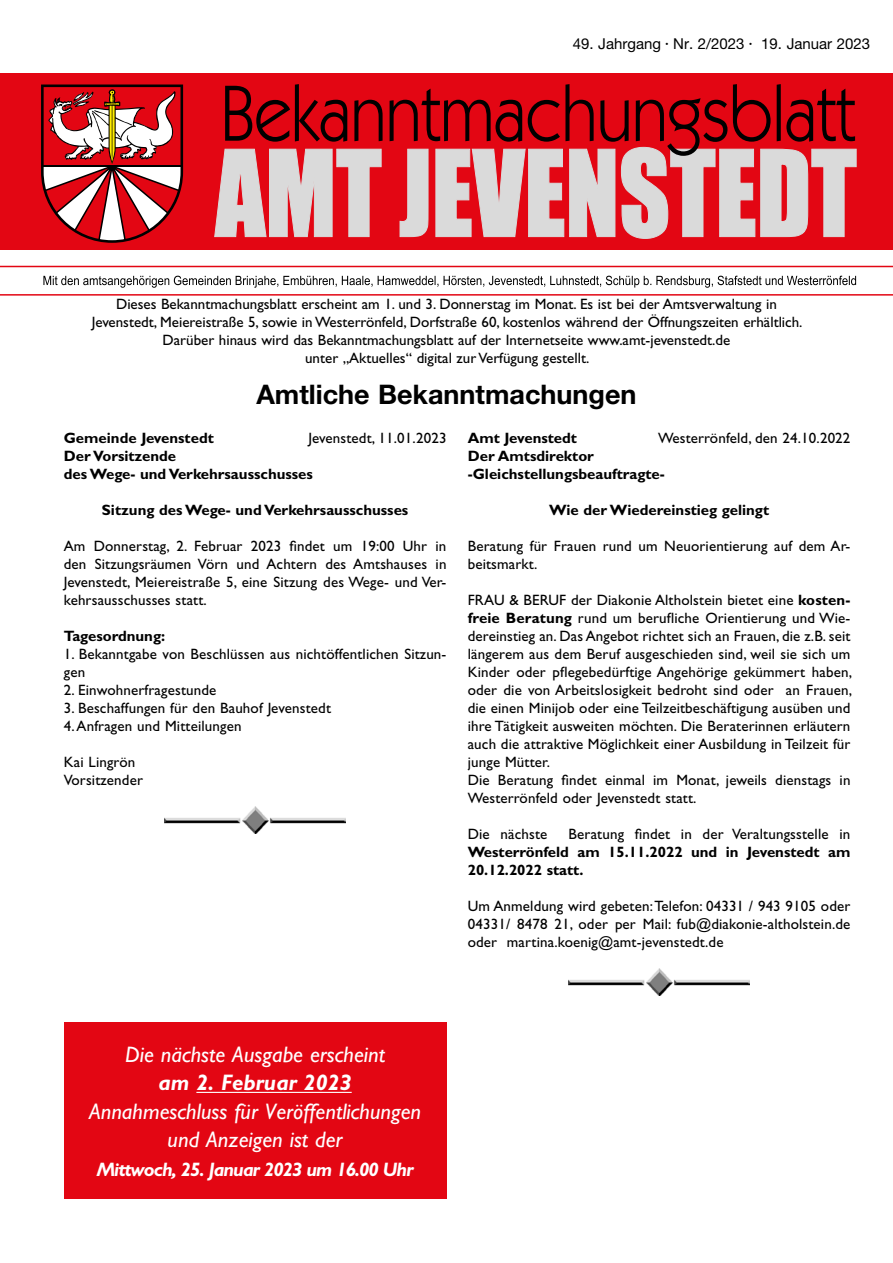
<style>
.page{position:relative;width:893px;height:1263px;background:#fff}
.page>*{position:absolute;margin:0;border:0;box-sizing:border-box;transform-origin:0 0}
.t1{font:700 27px "Helvetica Neue LT Pro";color:#000}
.t2{font:italic 22.5px/28.5px "Gill Sans Std";color:#fff;text-align:center}
.t3{font:italic 700 22.5px "Gill Sans Std";color:#fff}
.t4{font:italic 700 19.5px "Gill Sans Std";letter-spacing:-.05em;color:#fff}
.t5{font:15px/18px "Gill Sans Std";letter-spacing:.01em;color:#000}
.t6{font:700 15px/18px "Gill Sans Std";color:#000}
.t7{font:15px "Helvetica Neue LT Pro";color:#000}
.s1{font-weight:700}
</style>
<div class="page">
<img style="left:164px;top:806px;width:182px;height:27px">
<img style="left:568px;top:968px;width:182px;height:27px">
<div style="left:64px;top:1023px;width:382px;height:176px;background:#e30613"></div>
<hr style="left:196px;top:1092px;width:156px;height:1px;background:#fff">
<div style="left:0;top:73px;width:893px;height:177px;background:#e30613"></div>
<svg style="left:214px;top:148px;width:643px;height:91px"></svg>
<svg style="left:225px;top:84px;width:630px;height:72px"></svg>
<svg style="left:43px;top:276px;width:813px;height:12px"></svg>
<hr style="left:0;top:266px;width:893px;height:1px;background:#e30613">
<hr style="left:0;top:294px;width:893px;height:2px;background:#e30613">
<svg style="left:41px;top:85px;width:142px;height:158px"></svg>
<p class="t7" style="left:573px;top:35px;width:299px">49. Jahrgang <sup>•</sup> Nr. 2/2023 <sup>•</sup> 19. Januar 2023</p>
<p class="t5" style="left:92px;top:295px;width:712px;text-align:center">Dieses Bekanntmachungsblatt erscheint am 1. und 3. Donnerstag im Monat. Es ist bei der Amtsverwaltung in Jevenstedt, Meiereistraße 5, sowie in Westerrönfeld, Dorfstraße 60, kostenlos während der Öffnungszeiten erhältlich.<br>Darüber hinaus wird das Bekanntmachungsblatt auf der Internetseite www.amt-jevenstedt.de<br>unter „Aktuelles“ digital zur Verfügung gestellt.</p>
<h1 class="t1" style="left:256px;top:378px;width:382px">Amtliche Bekanntmachungen</h1>
<p class="t6" style="left:64px;top:429px;width:152px">Gemeinde Jevenstedt</p>
<p class="t5" style="left:308px;top:429px;width:140px">Jevenstedt, 11.01.2023</p>
<p class="t6" style="left:64px;top:447px;width:251px">Der Vorsitzende<br>des Wege- und Verkehrsausschusses</p>
<p class="t6" style="left:102px;top:501px;width:308px">Sitzung des Wege- und Verkehrsausschusses</p>
<p class="t5" style="left:64px;top:537px;width:384px;text-align:justify">Am Donnerstag, 2. Februar 2023 findet um 19:00 Uhr in den Sitzungsräumen Vörn und Achtern des Amtshauses in Jevenstedt, Meiereistraße 5, eine Sitzung des Wege- und Ver&shy;kehrsausschusses statt.</p>
<p class="t6" style="left:64px;top:627px;width:103px">Tagesordnung:</p>
<p class="t5" style="left:64px;top:645px;width:384px">1. Bekanntgabe von Beschlüssen aus nichtöffentlichen Sitzun&shy;gen</p>
<p class="t5" style="left:64px;top:681px;width:154px">2. Einwohnerfragestunde</p>
<p class="t5" style="left:64px;top:699px;width:269px">3. Beschaffungen für den Bauhof Jevenstedt</p>
<p class="t5" style="left:64px;top:717px;width:179px">4. Anfragen und Mitteilungen</p>
<p class="t5" style="left:64px;top:753px;width:81px">Kai Lingrön<br>Vorsitzender</p>
<p class="t6" style="left:468px;top:429px;width:111px">Amt Jevenstedt</p>
<p class="t5" style="left:658px;top:429px;width:194px">Westerrönfeld, den 24.10.2022</p>
<p class="t6" style="left:468px;top:447px;width:199px">Der Amtsdirektor -Gleichstellungsbeauftragte-</p>
<p class="t6" style="left:549px;top:501px;width:222px">Wie der Wiedereinstieg gelingt</p>
<p class="t5" style="left:468px;top:537px;width:384px">Beratung für Frauen rund um Neuorientierung auf dem Ar&shy;beitsmarkt.</p>
<p class="t5" style="left:468px;top:591px;width:386px">FRAU &amp; BERUF der Diakonie Altholstein bietet eine <span class="s1">kosten&shy;freie Beratung</span> rund um berufliche Orientierung und Wie&shy;dereinstieg an. Das Angebot richtet sich an Frauen, die z.B. seit längerem aus dem Beruf ausgeschieden sind, weil sie sich um Kinder oder pflegebedürftige Angehörige gekümmert haben, oder die von Arbeitslosigkeit bedroht sind oder an Frauen, die einen Minijob oder eine Teilzeitbeschäftigung ausüben und ihre Tätigkeit ausweiten möchten. Die Beraterinnen erläutern auch die attraktive Möglichkeit einer Ausbildung in Teilzeit für junge Mütter.<br>Die Beratung findet einmal im Monat, jeweils dienstags in Westerrönfeld oder Jevenstedt statt.</p>
<p class="t5" style="left:468px;top:825px;width:81px">Die nächste</p>
<p class="t5" style="left:569px;top:825px;width:283px">Beratung findet in der Veraltungsstelle in</p>
<p class="t6" style="left:468px;top:843px;width:384px">Westerrönfeld am 15.11.2022 und in Jevenstedt am<br>20.12.2022 statt.</p>
<p class="t5" style="left:468px;top:897px;width:384px;text-align:justify">Um Anmeldung wird gebeten: Telefon: 04331 / 943 9105 oder 04331/ 8478 21, oder per Mail: fub@diakonie-altholstein.de oder martina.koenig@amt-jevenstedt.de</p>
<h2 class="t2" style="left:125px;top:1040px;width:261px">Die nächste Ausgabe erscheint</h2>
<h2 class="t3" style="left:159px;top:1069px;width:195px">am 2. Februar 2023</h2>
<h2 class="t2" style="left:89px;top:1097px;width:333px">Annahmeschluss für Veröffentlichungen und Anzeigen ist der</h2>
<h3 class="t4" style="left:97px;top:1158px;width:318px">Mittwoch, 25. Januar 2023 um 16.00 Uhr</h3>
</div>
